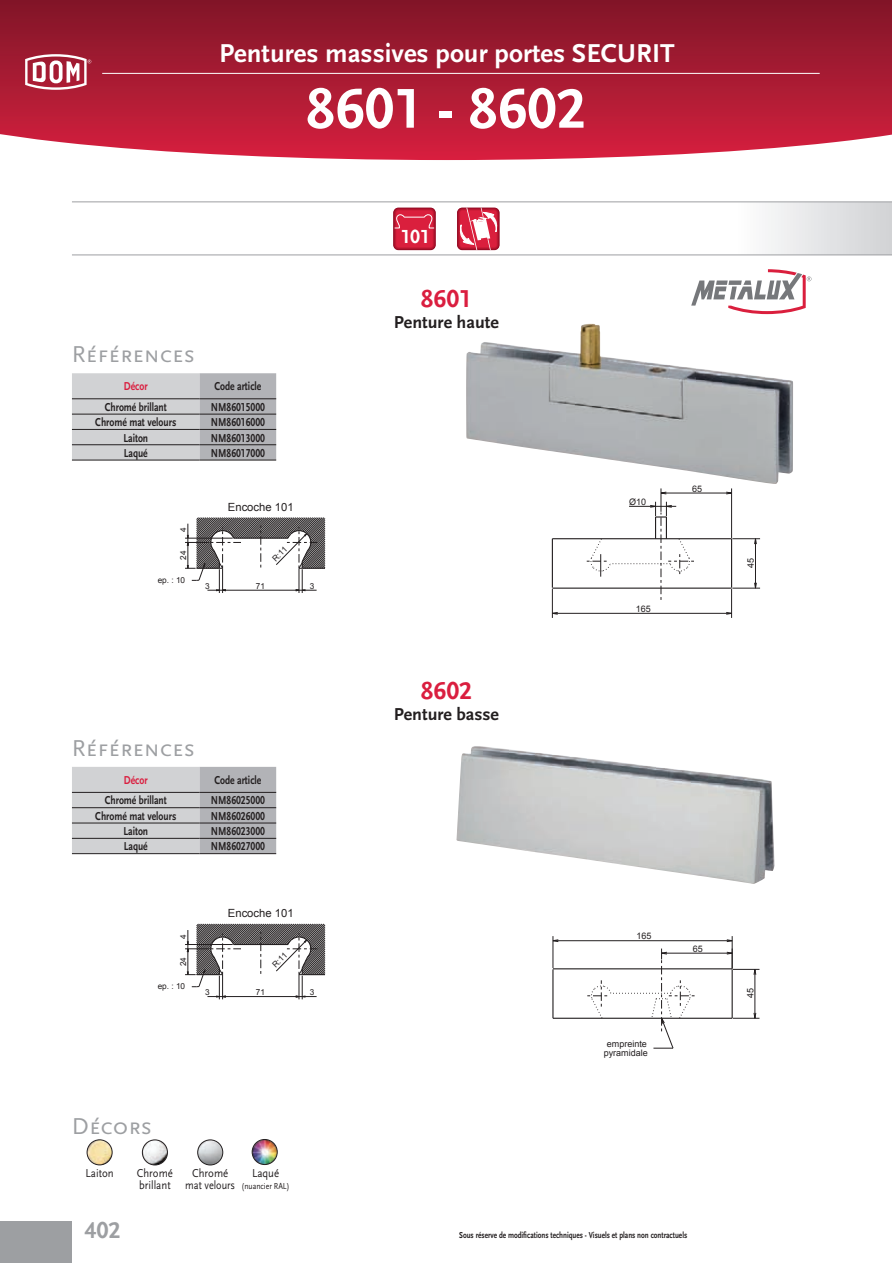
<style>
.page{position:relative;width:892px;height:1263px;background:#fff}
.page>*{position:absolute;margin:0;border:0;box-sizing:border-box;transform-origin:0 0}
.t1{font:700 58.5px "Scala Sans Caps";color:#fff}
.t2{font:700 27px "Scala Sans";color:#fff}
.t3{font:700 25.5px "Scala Sans Caps";color:#da1e3f}
.t4{font:24px "Scala Sans Caps";color:#9d9fa2}
.t5{font:700 24px "Scala Sans Caps";color:#9d9fa2}
.t6{font:700 19.8px "Scala Sans Caps";color:#fff}
.t7{font:700 18px "Scala Sans";color:#231f20}
.t8{font:700 12px "Scala Sans";color:#231f20;scale:.8 1}
.t9{font:700 12px "Scala Sans Caps";color:#231f20;scale:.8 1}
.t10{font:12px/12px "Scala Sans";color:#231f20;scale:.9 1}
.t11{font:700 12px "Scala Sans";color:#da1e3f;scale:.8 1}
.t12{font:11.25px "Arial";color:#231f20}
.t13{font:700 9px "Scala Sans";color:#231f20;scale:.8 1}
.t14{font:9px/9.4px "Arial";color:#231f20;text-align:center}
.t15{font:9px "Scala Sans";color:#231f20;scale:.85 1}
.t16{font:8.25px "Arial";color:#231f20}
.s1{font-family:"Scala Sans"}
</style>
<div class="page">
<svg style="left:0;top:0;width:891px;height:160px;background:#ac253c"></svg>
<hr style="left:102px;top:73px;width:717px;height:1px;background:#fff">
<svg style="left:25px;top:54px;width:66px;height:36px"></svg>
<div style="left:0;top:1220px;width:72px;height:42px;background:#9d9fa2"></div>
<div style="left:736px;top:202px;width:155px;height:52px;background:linear-gradient(to right,#fefefe,#d1d2d5)"></div>
<hr style="left:72px;top:254px;width:819px;height:1px;background:#9d9fa2">
<hr style="left:72px;top:201px;width:819px;height:1px;background:#9d9fa2">
<svg style="left:732px;top:1012px;width:27px;height:7px"></svg>
<hr style="left:754px;top:969px;width:1px;height:49px;background:#231f20">
<svg style="left:726px;top:948px;width:33px;height:27px"></svg>
<hr style="left:661px;top:952px;width:71px;height:1px;background:#231f20">
<svg style="left:553px;top:938px;width:6px;height:4px"></svg>
<svg style="left:726px;top:938px;width:7px;height:4px"></svg>
<hr style="left:552px;top:935px;width:1px;height:32px;background:#231f20">
<hr style="left:731px;top:935px;width:1px;height:33px;background:#231f20">
<hr style="left:553px;top:940px;width:179px;height:1px;background:#231f20">
<hr style="left:552px;top:969px;width:1px;height:49px;background:#231f20">
<hr style="left:731px;top:969px;width:1px;height:49px;background:#231f20">
<hr style="left:553px;top:1017px;width:179px;height:1px;background:#231f20">
<hr style="left:553px;top:968px;width:179px;height:1px;background:#231f20">
<svg style="left:585px;top:948px;width:109px;height:100px"></svg>
<img style="left:456px;top:746px;width:318px;height:138px">
<svg style="left:185px;top:923px;width:140px;height:76px"></svg>
<svg style="left:72px;top:766px;width:204px;height:87px;background:#c1c1c4"></svg>
<hr style="left:72px;top:791px;width:127px;height:1px;background:#231f20">
<hr style="left:199px;top:791px;width:77px;height:1px;background:#231f20">
<hr style="left:72px;top:807px;width:127px;height:1px;background:#231f20">
<hr style="left:199px;top:807px;width:77px;height:1px;background:#231f20">
<hr style="left:72px;top:822px;width:127px;height:1px;background:#231f20">
<hr style="left:199px;top:822px;width:77px;height:1px;background:#231f20">
<hr style="left:72px;top:837px;width:127px;height:1px;background:#231f20">
<hr style="left:199px;top:837px;width:77px;height:1px;background:#231f20">
<hr style="left:72px;top:853px;width:127px;height:1px;background:#231f20">
<hr style="left:199px;top:853px;width:77px;height:1px;background:#231f20">
<svg style="left:551px;top:588px;width:7px;height:29px"></svg>
<hr style="left:552px;top:613px;width:179px;height:1px;background:#231f20">
<svg style="left:725px;top:582px;width:35px;height:35px"></svg>
<hr style="left:731px;top:488px;width:1px;height:50px;background:#231f20">
<svg style="left:732px;top:535px;width:28px;height:9px"></svg>
<hr style="left:755px;top:538px;width:1px;height:50px;background:#231f20">
<hr style="left:661px;top:492px;width:70px;height:1px;background:#231f20">
<hr style="left:551px;top:538px;width:2px;height:49px;background:#231f20">
<hr style="left:552px;top:587px;width:179px;height:1px;background:#231f20">
<hr style="left:731px;top:538px;width:1px;height:49px;background:#231f20">
<hr style="left:552px;top:538px;width:179px;height:1px;background:#231f20">
<svg style="left:584px;top:488px;width:110px;height:111px"></svg>
<img style="left:466px;top:324px;width:327px;height:160px">
<svg style="left:185px;top:517px;width:140px;height:76px"></svg>
<div style="left:393px;top:207px;width:42px;height:43px;background:#c8828e;border-radius:5px"></div>
<svg style="left:393px;top:208px;width:42px;height:42px"></svg>
<div style="left:394px;top:208px;width:41px;height:41px;background:#a10e28;border-radius:5px"></div>
<div style="left:394px;top:208px;width:40px;height:41px;background:#a9112b;border-radius:4px"></div>
<div style="left:394px;top:209px;width:40px;height:40px;background:#b0142e;border-radius:4px"></div>
<div style="left:395px;top:209px;width:39px;height:39px;background:#b81731;border-radius:4px"></div>
<div style="left:395px;top:210px;width:38px;height:38px;background:#c81b36;border-radius:3px"></div>
<div style="left:396px;top:210px;width:37px;height:37px;background:#da1f3d;border-radius:3px"></div>
<svg style="left:394px;top:214px;width:40px;height:15px"></svg>
<div style="left:457px;top:207px;width:42px;height:43px;background:#991129;border-radius:5px"></div>
<svg style="left:457px;top:208px;width:42px;height:42px"></svg>
<svg style="left:457px;top:208px;width:41px;height:41px"></svg>
<div style="left:458px;top:208px;width:40px;height:41px;background:#a9112b;border-radius:4px"></div>
<div style="left:458px;top:209px;width:40px;height:40px;background:#b0142e;border-radius:4px"></div>
<svg style="left:459px;top:207px;width:38px;height:43px;background:#de6175"></svg>
<svg style="left:72px;top:373px;width:204px;height:86px;background:#c3c4c6"></svg>
<hr style="left:72px;top:398px;width:127px;height:1px;background:#231f20">
<hr style="left:199px;top:398px;width:77px;height:1px;background:#231f20">
<hr style="left:72px;top:413px;width:127px;height:1px;background:#231f20">
<hr style="left:199px;top:413px;width:77px;height:1px;background:#231f20">
<hr style="left:72px;top:429px;width:127px;height:1px;background:#231f20">
<hr style="left:199px;top:429px;width:77px;height:1px;background:#231f20">
<hr style="left:72px;top:444px;width:127px;height:1px;background:#231f20">
<hr style="left:199px;top:444px;width:77px;height:1px;background:#231f20">
<hr style="left:72px;top:459px;width:127px;height:1px;background:#231f20">
<hr style="left:199px;top:459px;width:77px;height:1px;background:#231f20">
<svg style="left:691px;top:269px;width:120px;height:45px"></svg>
<img style="left:87px;top:1139px;width:25px;height:25px;border-radius:13px">
<div style="left:87px;top:1139px;width:25px;height:25px;border:1px solid #231f20;border-radius:50%"></div>
<img style="left:142px;top:1139px;width:25px;height:25px;border-radius:13px">
<div style="left:142px;top:1139px;width:26px;height:25px;border:1px solid #231f20;border-radius:50%"></div>
<img style="left:198px;top:1139px;width:25px;height:25px;border-radius:13px">
<div style="left:197px;top:1139px;width:26px;height:25px;border:1px solid #231f20;border-radius:50%"></div>
<img style="left:252px;top:1139px;width:25px;height:25px;border-radius:13px">
<div style="left:252px;top:1138px;width:25px;height:26px;border:1px solid #231f20;border-radius:50%"></div>
<h2 class="t2" style="left:219px;top:39px;width:457px">Pentures massives pour portes SECURIT</h2>
<h1 class="t1" style="left:306px;top:76px;width:281px">8601 <span class="s1">-</span> 8602</h1>
<h3 class="t6" style="left:401px;top:226px;width:30px">101</h3>
<h3 class="t4" style="left:72px;top:341px;width:124px">Références</h3>
<p class="t11" style="left:124px;top:380px;width:31px">Décor</p>
<p class="t8" style="left:214px;top:380px;width:60px">Code article</p>
<p class="t8" style="left:105px;top:400px;width:79px">Chromé brillant</p>
<p class="t9" style="left:211px;top:400px;width:69px">NM86015000</p>
<p class="t8" style="left:95px;top:416px;width:103px">Chromé mat velours</p>
<p class="t9" style="left:211px;top:415px;width:69px">NM86016000</p>
<p class="t8" style="left:123px;top:431px;width:33px">Laiton</p>
<p class="t9" style="left:211px;top:431px;width:69px">NM86013000</p>
<p class="t8" style="left:124px;top:446px;width:31px">Laqué</p>
<p class="t9" style="left:211px;top:446px;width:69px">NM86017000</p>
<p class="t16" style="left:178px;top:532px;width:6px;rotate:-90deg">4</p>
<p class="t16" style="left:178px;top:560px;width:11px;rotate:-90deg">24</p>
<p class="t16" style="left:158px;top:574px;width:29px">ep. : 10</p>
<p class="t12" style="left:228px;top:499px;width:67px">Encoche 101</p>
<p class="t16" style="left:270px;top:555px;width:19px;rotate:-44deg">R:11</p>
<p class="t16" style="left:205px;top:580px;width:6px">3</p>
<p class="t16" style="left:256px;top:580px;width:11px">71</p>
<p class="t16" style="left:310px;top:580px;width:6px">3</p>
<h3 class="t4" style="left:72px;top:735px;width:124px">Références</h3>
<p class="t11" style="left:124px;top:773px;width:31px">Décor</p>
<p class="t8" style="left:214px;top:773px;width:60px">Code article</p>
<p class="t8" style="left:105px;top:794px;width:79px">Chromé brillant</p>
<p class="t9" style="left:211px;top:793px;width:69px">NM86025000</p>
<p class="t8" style="left:95px;top:809px;width:103px">Chromé mat velours</p>
<p class="t9" style="left:211px;top:809px;width:69px">NM86026000</p>
<p class="t8" style="left:123px;top:824px;width:33px">Laiton</p>
<p class="t9" style="left:211px;top:824px;width:69px">NM86023000</p>
<p class="t8" style="left:124px;top:839px;width:31px">Laqué</p>
<p class="t9" style="left:211px;top:839px;width:69px">NM86027000</p>
<p class="t16" style="left:178px;top:938px;width:6px;rotate:-90deg">4</p>
<p class="t16" style="left:178px;top:966px;width:11px;rotate:-90deg">24</p>
<p class="t16" style="left:158px;top:980px;width:29px">ep. : 10</p>
<p class="t12" style="left:228px;top:905px;width:67px">Encoche 101</p>
<p class="t16" style="left:270px;top:962px;width:19px;rotate:-44deg">R:11</p>
<p class="t16" style="left:205px;top:986px;width:6px">3</p>
<p class="t16" style="left:256px;top:986px;width:11px">71</p>
<p class="t16" style="left:310px;top:986px;width:6px">3</p>
<h3 class="t4" style="left:72px;top:1112px;width:81px">Décors</h3>
<p class="t10" style="left:85px;top:1167px;width:33px">Laiton</p>
<p class="t10" style="left:137px;top:1167px;width:41px">Chromé brillant</p>
<p class="t10" style="left:185px;top:1167px;width:57px;text-align:center">Chromé mat velours</p>
<p class="t10" style="left:252px;top:1167px;width:32px">Laqué</p>
<p class="t15" style="left:241px;top:1180px;width:58px">(nuancier RAL)</p>
<h3 class="t3" style="left:421px;top:284px;width:52px">8601</h3>
<h3 class="t7" style="left:394px;top:312px;width:106px">Penture haute</h3>
<h3 class="t3" style="left:421px;top:676px;width:52px">8602</h3>
<h3 class="t7" style="left:394px;top:704px;width:107px">Penture basse</h3>
<p class="t14" style="left:629px;top:497px;width:19px">Ø10</p>
<p class="t14" style="left:635px;top:604px;width:17px">165</p>
<p class="t14" style="left:692px;top:483px;width:12px">65</p>
<p class="t14" style="left:636px;top:931px;width:17px">165</p>
<p class="t14" style="left:603px;top:1038px;width:46px">empreinte pyramidale</p>
<p class="t14" style="left:692px;top:943px;width:12px">65</p>
<h3 class="t5" style="left:84px;top:1216px;width:37px">402</h3>
<p class="t13" style="left:459px;top:1229px;width:286px">Sous réserve de modifications techniques - Visuels et plans non contractuels</p>
<p class="t14" style="left:746px;top:567px;width:12px;rotate:-90deg">45</p>
<p class="t14" style="left:745px;top:997px;width:12px;rotate:-90deg">45</p>
</div>
